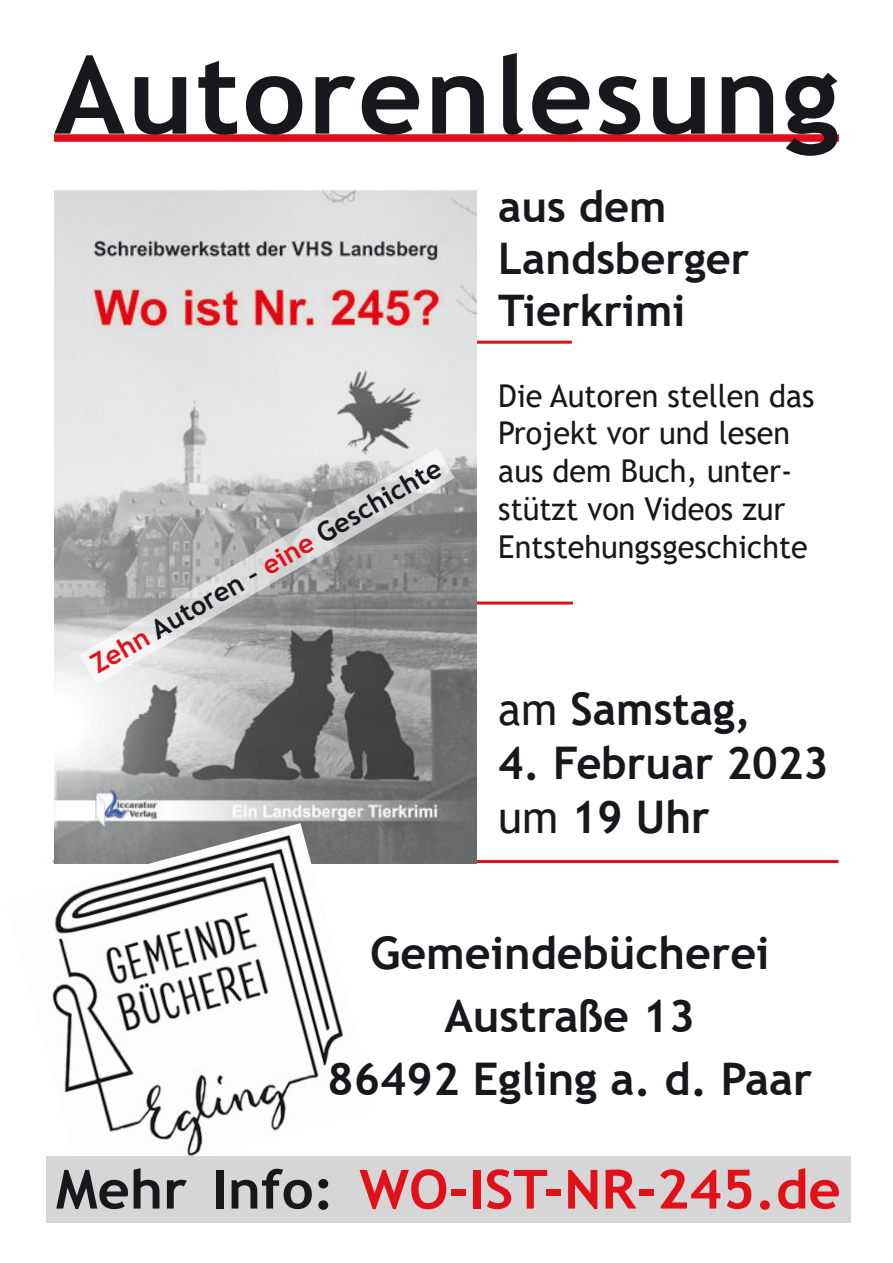
<style>
.page{position:relative;width:893px;height:1263px;background:#fff}
.page>*{position:absolute;margin:0;border:0;box-sizing:border-box;transform-origin:0 0}
.t1{font:700 108px "Trebuchet MS";letter-spacing:.02em;color:#1a171c;scale:1.04 1}
.t2{font:700 54px "Trebuchet MS";color:#e21019;scale:1.04 1}
.t3{font:700 45px "Trebuchet MS";color:#1a171c}
.t4{font:700 43.5px "Trebuchet MS";color:#1a171c}
.t5{font:31.5px/37.8px "Trebuchet MS";color:#1a171c}
.t6{font:700 27px "Trebuchet MS";color:#1a171c}
.s1{color:#e21319}
.s2{color:#e0111a}
.s3{font-weight:400}
.s4{color:#1a171c}
</style>
<div class="page">
<hr style="left:421px;top:341px;width:151px;height:3px;background:#e00d1a">
<hr style="left:422px;top:601px;width:151px;height:3px;background:#e00d1a">
<hr style="left:54px;top:860px;width:784px;height:3px;background:#e00d1a">
<div style="left:54px;top:134px;width:785px;height:8px;background:#e00d1a"></div>
<img style="left:54px;top:190px;width:423px;height:673px">
<svg style="left:80px;top:448px;width:375px;height:236px;background:#afb0b2"></svg>
<img style="left:46px;top:823px;width:331px;height:334px">
<div style="left:46px;top:1157px;width:805px;height:66px;background:#d6d6d7"></div>
<p class="t1" style="left:54px;top:28px;width:756px">Autorenlesung</p>
<p class="t6" style="left:85px;top:651px;width:401px;rotate:-30deg"><span class="s1">Zehn</span> Autoren – <span class="s2">eine</span> Geschichte</p>
<p class="t4" style="left:498px;top:179px;width:170px">aus dem</p>
<p class="t4" style="left:498px;top:232px;width:253px">Landsberger</p>
<p class="t4" style="left:498px;top:284px;width:189px">Tierkrimi</p>
<p class="t5" style="left:498px;top:376px;width:318px">Die Autoren stellen das<br>Projekt vor und lesen aus dem Buch, unter&shy;stützt von Videos zur<br>Entstehungsgeschichte</p>
<p class="t3" style="left:498px;top:680px;width:254px"><span class="s3">am</span> Samstag,</p>
<p class="t3" style="left:498px;top:734px;width:332px">4. Februar 2023</p>
<p class="t3" style="left:498px;top:788px;width:213px"><span class="s3">um</span> 19 Uhr</p>
<p class="t3" style="left:370px;top:925px;width:401px">Gemeindebücherei</p>
<p class="t3" style="left:444px;top:988px;width:252px">Austraße 13</p>
<p class="t3" style="left:328px;top:1051px;width:486px">86492 Egling a. d. Paar</p>
<p class="t2" style="left:56px;top:1155px;width:756px"><span class="s4">Mehr Info:</span> wo-ist-nr-245.de</p>
</div>
